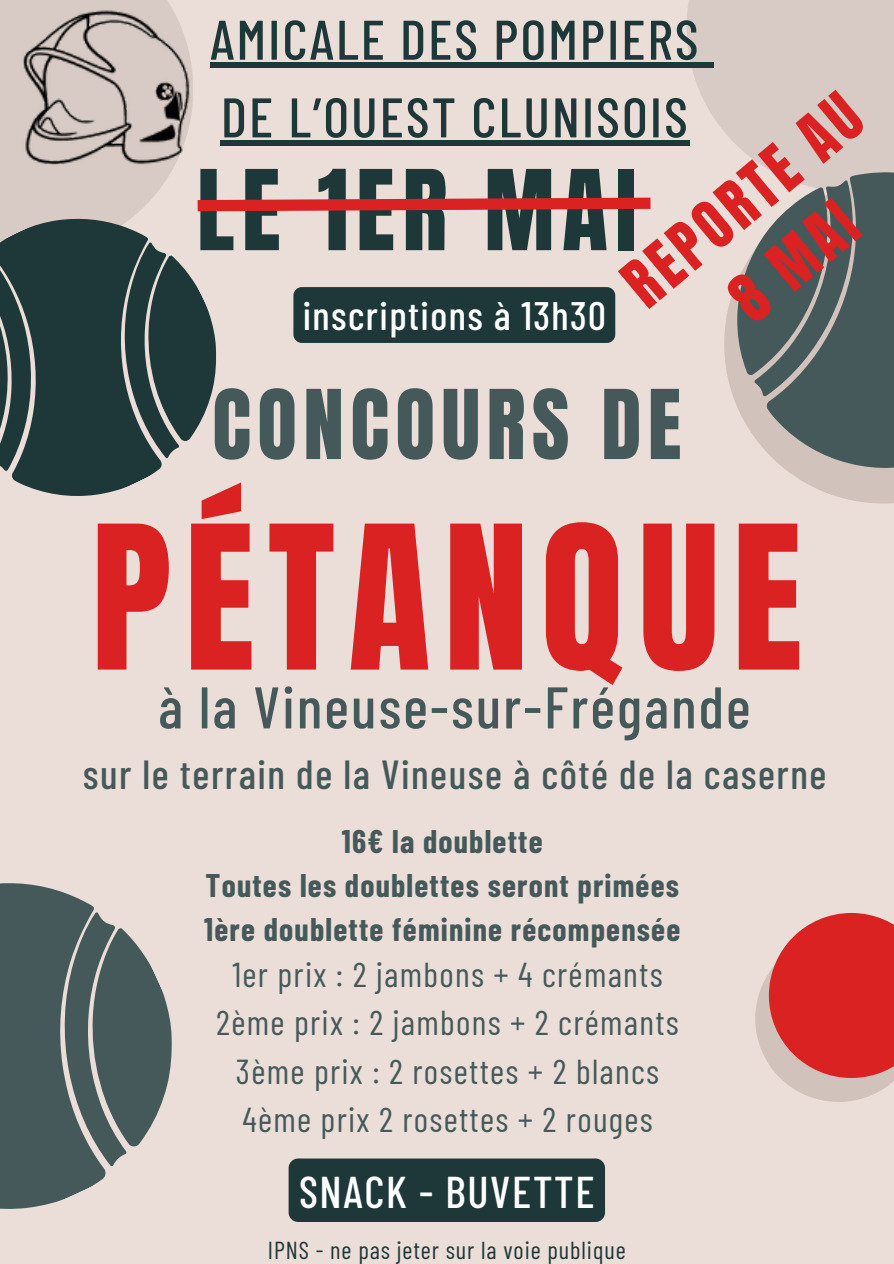
<style>
.page{position:relative;width:894px;height:1264px;background:#fff}
.page>*{position:absolute;margin:0;border:0;box-sizing:border-box;transform-origin:0 0}
.t1{font:169.95px "Anton";letter-spacing:.075em;color:#db2222}
.t2{font:94.5px "Anton";letter-spacing:.075em;color:#1e3839}
.t3{font:81.75px "Anton";letter-spacing:.075em;color:#45595a}
.t4{font:500 58.65px "Barlow Condensed";letter-spacing:.035em;color:#45595a}
.t5{font:57.15px/79.9px "Anton";color:#db2222;text-align:center}
.t6{font:500 55.65px/77.7px "Barlow Condensed";letter-spacing:.035em;color:#1e3839}
.t7{font:500 44.4px "Barlow Condensed";letter-spacing:.035em;color:#fff}
.t8{font:500 40.65px "Barlow Condensed";letter-spacing:.035em;color:#45595a}
.t9{font:500 39.75px "Barlow Condensed";letter-spacing:.035em;color:#fff}
.t10{font:34.5px "Barlow Condensed";letter-spacing:.035em;color:#45595a}
.t11{font:700 31.95px "Barlow Condensed";letter-spacing:.035em;color:#45595a}
.t12{font:24.6px "Barlow Condensed";letter-spacing:.035em;color:#1e3839}
</style>
<div class="page">
<div style="left:0;top:0;width:893px;height:1263px;background:#ebddd7"></div>
<svg style="left:220px;top:140px;width:440px;height:151px"></svg>
<div style="left:686px;top:0;width:207px;height:192px;background:linear-gradient(to bottom,#d3c6c0,#e3d5cf)"></div>
<div style="left:210px;top:63px;width:490px;height:5px;background:#1e3839"></div>
<div style="left:700px;top:63px;width:13px;height:5px;background:#1e3839"></div>
<div style="left:221px;top:140px;width:468px;height:5px;background:#1e3839"></div>
<div style="left:293px;top:287px;width:322px;height:56px;background:#1e3839;border-radius:8px"></div>
<div style="left:288px;top:1158px;width:317px;height:63px;background:#1e3839;border-radius:10px"></div>
<svg style="left:0;top:883px;width:172px;height:326px;fill:#45595a"></svg>
<svg style="left:755px;top:913px;width:138px;height:188px"></svg>
<svg style="left:724px;top:184px;width:169px;height:319px"></svg>
<svg style="left:734px;top:172px;width:159px;height:296px"></svg>
<svg style="left:241px;top:238px;width:15px;height:53px"></svg>
<svg style="left:0;top:182px;width:241px;height:314px;fill:#1e3839"></svg>
<img style="left:0;top:0;width:216px;height:197px">
<svg style="left:186px;top:192px;width:474px;height:25px"></svg>
<h4 class="t6" style="left:210px;top:-1px;width:489px">AMICALE DES POMPIERS<br>DE L’OUEST CLUNISOIS</h4>
<p class="t5" style="left:607px;top:262px;width:289px;rotate:-40deg">REPORTE AU<br>8 MAI</p>
<p class="t2" style="left:197px;top:143px;width:441px">LE 1ER MAI</p>
<h5 class="t9" style="left:303px;top:290px;width:304px">inscriptions à 13h30</h5>
<h2 class="t3" style="left:212px;top:366px;width:470px">CONCOURS DE</h2>
<p class="t1" style="left:91px;top:476px;width:712px">PÉTANQUE</p>
<p class="t4" style="left:158px;top:669px;width:593px">à la Vineuse-sur-Frégande</p>
<p class="t8" style="left:83px;top:748px;width:745px">sur le terrain de la Vineuse à côté de la caserne</p>
<h3 class="t11" style="left:342px;top:821px;width:202px">16€ la doublette</h3>
<h1 class="t11" style="left:205px;top:864px;width:475px">Toutes les doublettes seront primées</h1>
<p class="t11" style="left:204px;top:908px;width:477px">1ère doublette féminine récompensée</p>
<p class="t10" style="left:232px;top:952px;width:431px">1er prix : 2 jambons + 4 crémants</p>
<p class="t10" style="left:216px;top:1000px;width:464px">2ème prix : 2 jambons + 2 crémants</p>
<p class="t10" style="left:236px;top:1049px;width:424px">3ème prix : 2 rosettes + 2 blancs</p>
<p class="t10" style="left:242px;top:1097px;width:412px">4ème prix 2 rosettes + 2 rouges</p>
<p class="t7" style="left:299px;top:1163px;width:297px">SNACK - BUVETTE</p>
<p class="t12" style="left:268px;top:1234px;width:359px">IPNS - ne pas jeter sur la voie publique</p>
</div>
